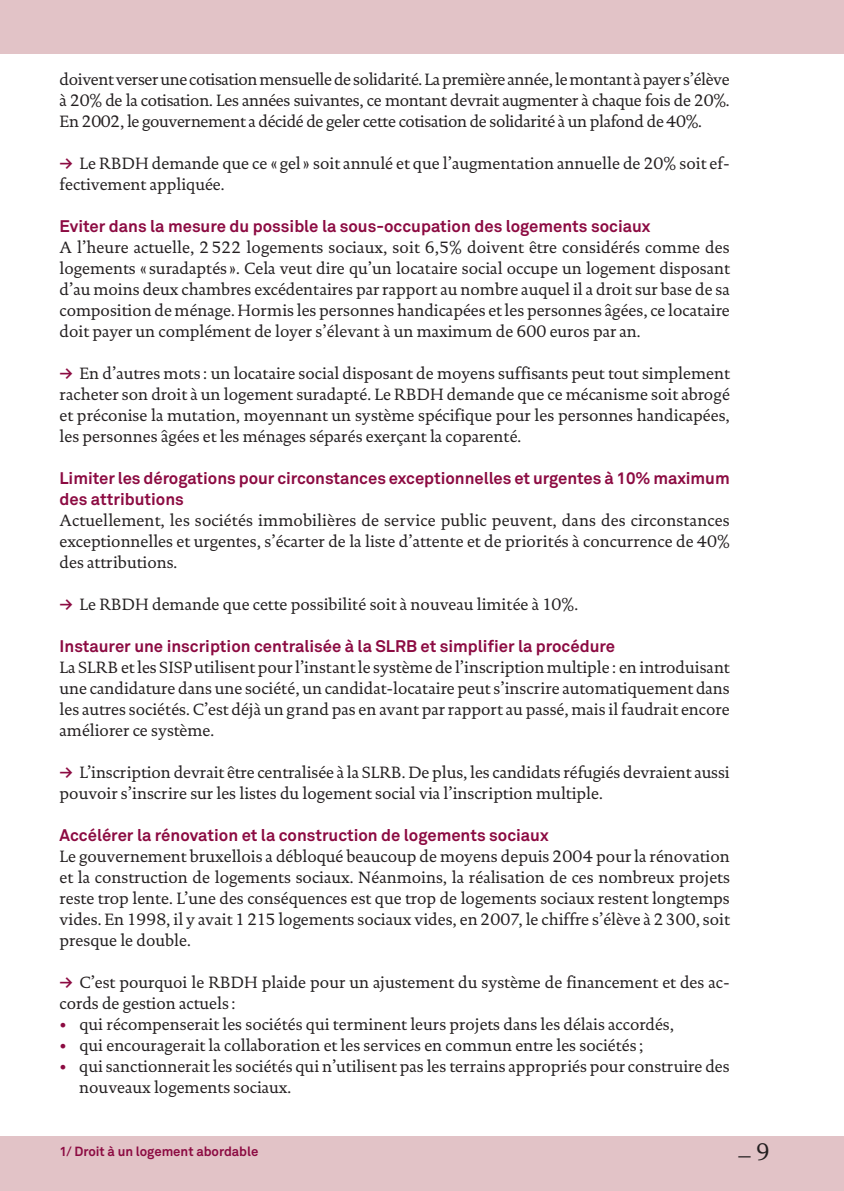
<style>
.page{position:relative;width:844px;height:1191px;background:#fff}
.page>*{position:absolute;margin:0;border:0;box-sizing:border-box;transform-origin:0 0}
.t1{font:24.5px "DTL Documenta SP Regular";color:#231f20}
.t2{font:16.62px/21px "DTL Documenta";color:#231f20;text-align:justify}
.t3{font:700 16.62px/21px "Akkurat";color:#8c0b42}
.t4{font:700 13.12px "Akkurat";color:#8c0b42}
.s1{font-family:"Akkurat";font-weight:700;color:#8c0b42}
</style>
<div class="page">
<div style="left:0;top:0;width:843px;height:1191px;background:#e2c3c7"></div>
<div style="left:0;top:55px;width:843px;height:1081px;background:#fff"></div>
<p class="t2" style="left:60px;top:68px;width:671px">doivent verser une cotisation mensuelle de solidarité. La première année, le montant à payer s’élève à 20% de la cotisation. Les années suivantes, ce montant devrait augmenter à chaque fois de 20%.<br>En 2002, le gouvernement a décidé de geler cette cotisation de solidarité à un plafond de 40%.</p>
<p class="t2" style="left:60px;top:152px;width:671px"><span class="s1">≥</span> Le RBDH demande que ce « gel » soit annulé et que l’augmentation annuelle de 20% soit ef&shy;fectivement appliquée.</p>
<p class="t3" style="left:60px;top:217px;width:592px">Eviter dans la mesure du possible la sous-occupation des logements sociaux</p>
<p class="t2" style="left:60px;top:236px;width:671px">A l’heure actuelle, 2 522 logements sociaux, soit 6,5% doivent être considérés comme des logements « suradaptés ». Cela veut dire qu’un locataire social occupe un logement disposant d’au moins deux chambres excédentaires par rapport au nombre auquel il a droit sur base de sa composition de ménage. Hormis les personnes handicapées et les personnes âgées, ce locataire doit payer un complément de loyer s’élevant à un maximum de 600 euros par an.</p>
<p class="t2" style="left:60px;top:362px;width:671px"><span class="s1">≥</span> En d’autres mots : un locataire social disposant de moyens suffisants peut tout simplement racheter son droit à un logement suradapté. Le RBDH demande que ce mécanisme soit abrogé et préconise la mutation, moyennant un système spécifique pour les personnes handicapées, les personnes âgées et les ménages séparés exerçant la coparenté.</p>
<p class="t3" style="left:60px;top:469px;width:671px">Limiter les dérogations pour circonstances exceptionnelles et urgentes à 10% maximum des attributions</p>
<p class="t2" style="left:60px;top:509px;width:671px">Actuellement, les sociétés immobilières de service public peuvent, dans des circonstances exceptionnelles et urgentes, s’écarter de la liste d’attente et de priorités à concurrence de 40% des attributions.</p>
<p class="t2" style="left:60px;top:593px;width:520px"><span class="s1">≥</span> Le RBDH demande que cette possibilité soit à nouveau limitée à 10%.</p>
<p class="t3" style="left:60px;top:637px;width:557px">Instaurer une inscription centralisée à la SLRB et simplifier la procédure</p>
<p class="t2" style="left:60px;top:656px;width:671px">La SLRB et les SISP utilisent pour l’instant le système de l’inscription multiple : en introduisant une candidature dans une société, un candidat-locataire peut s’inscrire automatiquement dans les autres sociétés. C’est déjà un grand pas en avant par rapport au passé, mais il faudrait encore améliorer ce système.</p>
<p class="t2" style="left:60px;top:761px;width:671px"><span class="s1">≥</span> L’inscription devrait être centralisée à la SLRB. De plus, les candidats réfugiés devraient aussi pouvoir s’inscrire sur les listes du logement social via l’inscription multiple.</p>
<p class="t3" style="left:60px;top:826px;width:490px">Accélérer la rénovation et la construction de logements sociaux</p>
<p class="t2" style="left:60px;top:845px;width:671px">Le gouvernement bruxellois a débloqué beaucoup de moyens depuis 2004 pour la rénovation et la construction de logements sociaux. Néanmoins, la réalisation de ces nombreux projets reste trop lente. L’une des conséquences est que trop de logements sociaux restent longtemps vides. En 1998, il y avait 1 215 logements sociaux vides, en 2007, le chiffre s’élève à 2 300, soit presque le double.</p>
<p class="t2" style="left:60px;top:971px;width:671px"><span class="s1">≥</span> C’est pourquoi le RBDH plaide pour un ajustement du système de financement et des ac&shy;cords de gestion actuels :</p>
<p class="t2" style="left:60px;top:1013px;width:616px"><span class="s1">•</span> qui récompenserait les sociétés qui terminent leurs projets dans les délais accordés,</p>
<p class="t2" style="left:60px;top:1034px;width:585px"><span class="s1">•</span> qui encouragerait la collaboration et les services en commun entre les sociétés ;</p>
<p class="t2" style="left:79px;top:1055px;width:651px;text-indent:-20px"><span class="s1">•</span> qui sanctionnerait les sociétés qui n’utilisent pas les terrains appropriés pour construire des nouveaux logements sociaux.</p>
<p class="t4" style="left:60px;top:1146px;width:200px">1/ Droit à un logement abordable</p>
<h1 class="t1" style="left:738px;top:1132px;width:34px">_9</h1>
</div>
